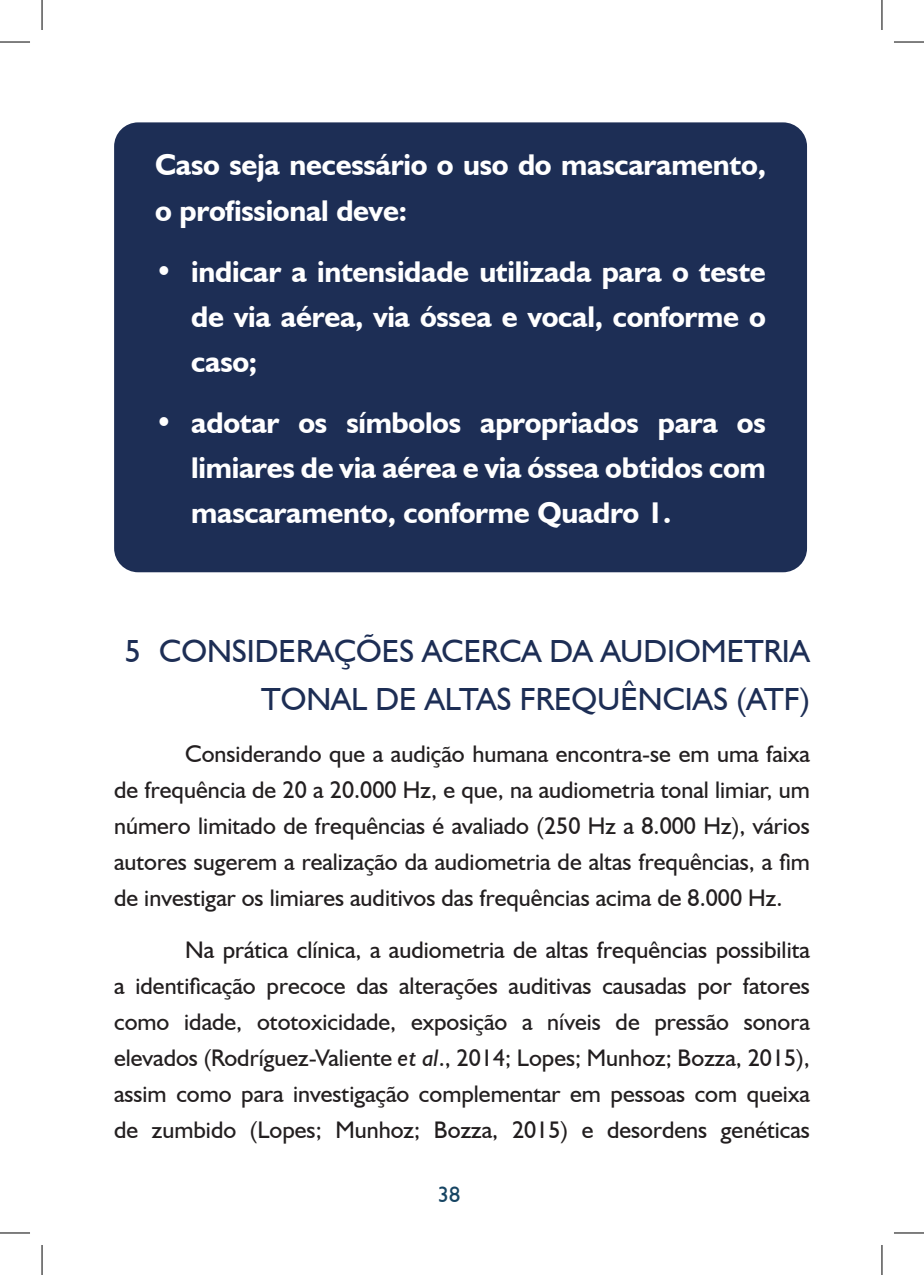
<style>
.page{position:relative;width:924px;height:1275px;background:#fff}
.page>*{position:absolute;margin:0;border:0;box-sizing:border-box;transform-origin:0 0}
.t1{font:32px/48px "Humanist 521 BT";color:#1d2e55;text-align:right}
.t2{font:700 30px/45px "Humanist 521 BT";letter-spacing:-.01em;color:#fff;text-align:justify}
.t3{font:24px/36px "Humanist 521 BT";color:#231f20;text-align:justify}
.t4{font:22px "Humanist 521 BT";color:#174563}
.s1{color:#211d1e}
.s2{font-style:italic}
</style>
<div class="page">
<div style="left:114px;top:122px;width:692px;height:450px;background:#1d2e55;border-radius:24px"></div>
<hr style="left:0;top:42px;width:30px;height:1px;background:#000">
<hr style="left:893px;top:42px;width:30px;height:1px;background:#000">
<hr style="left:0;top:1232px;width:30px;height:1px;background:#000">
<hr style="left:893px;top:1232px;width:30px;height:1px;background:#000">
<hr style="left:42px;top:0;width:1px;height:30px;background:#000">
<hr style="left:42px;top:1245px;width:1px;height:30px;background:#000">
<hr style="left:881px;top:0;width:1px;height:30px;background:#000">
<hr style="left:881px;top:1245px;width:1px;height:30px;background:#000">
<p class="t2" style="left:155px;top:142px;width:611px">Caso seja necessário o uso do mascaramento, o profissional deve:</p>
<p class="t2" style="left:191px;top:248px;width:576px;text-indent:-36px">• indicar a intensidade utilizada para o teste de via aérea, via óssea e vocal, conforme o caso;</p>
<p class="t2" style="left:191px;top:399px;width:576px;text-indent:-36px">• adotar os símbolos apropriados para os limiares de via aérea e via óssea obtidos com mascaramento, conforme Quadro 1.</p>
<h1 class="t1" style="left:125px;top:626px;width:686px">5 CONSIDERAÇÕES ACERCA DA AUDIOMETRIA<br>TONAL DE ALTAS FREQUÊNCIAS (ATF)</h1>
<p class="t3" style="left:114px;top:735px;width:697px;text-indent:71px">Considerando que a audição humana encontra-se em uma faixa de frequência de 20 a 20.000 Hz, e que, na audiometria tonal limiar, um nú mero limitado de frequências é avaliado (250 Hz a 8.000 Hz), vários autores sugerem a realização da audiometria de altas frequências, a fim de investigar os limiares auditivos das frequências acima de 8.000 Hz.</p>
<p class="t3" style="left:114px;top:931px;width:697px;text-indent:71px"><span class="s1">Na prática clínica, a audiometria de altas frequências possibilita a i</span>dentificação precoce das alterações auditivas causadas por fatores como idade, ototoxicidade, exposição a níveis de pressão sonora elevados (Rodríguez-Valiente <span class="s2">et al</span>., 2014; Lopes; <span class="s1">Munhoz; Bozza, 2015)</span>, assim como para investigação complementar em pessoas com queixa de zumbido (Lopes; <span class="s1">Munhoz; Bozza, 2015) e desordens genéticas</span></p>
<p class="t4" style="left:438px;top:1180px;width:24px">38</p>
</div>
